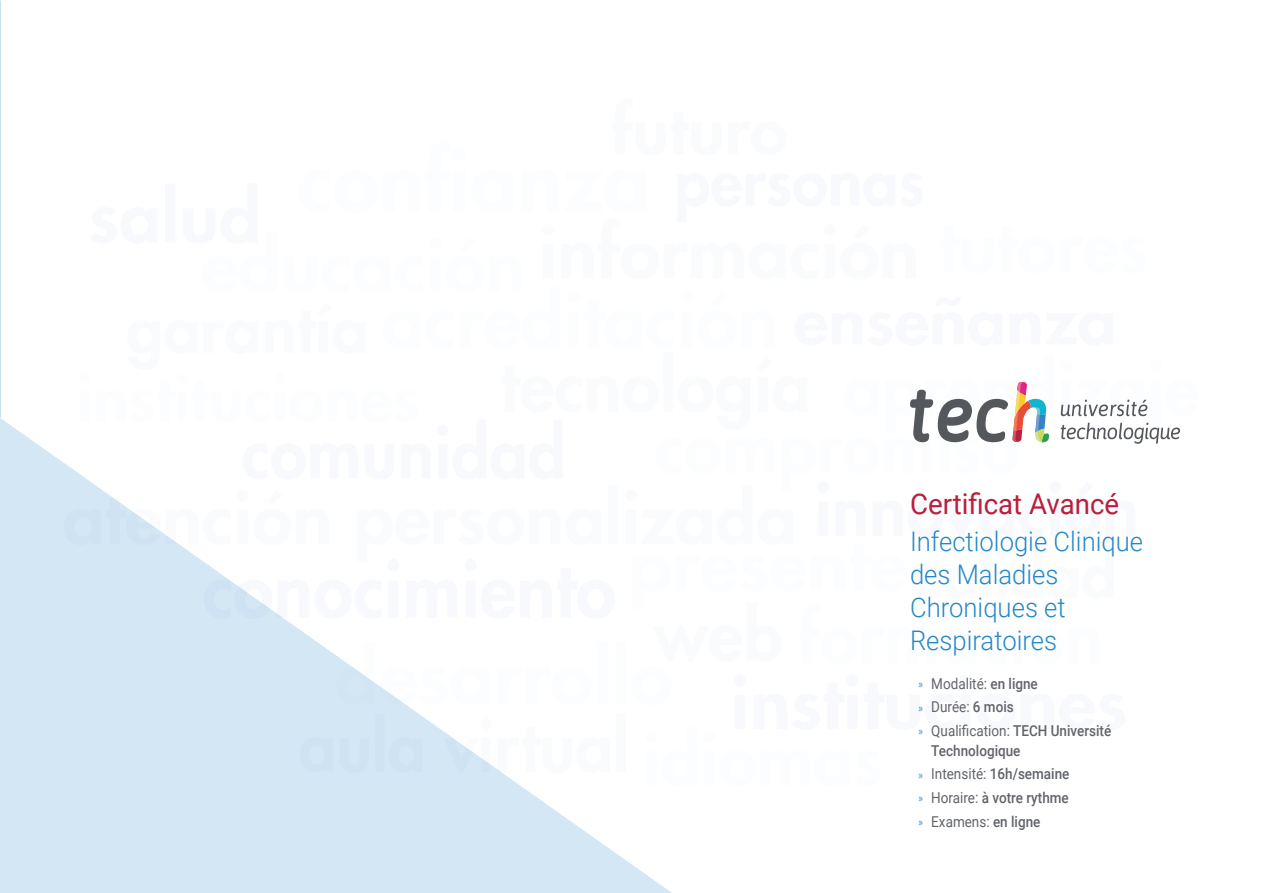
<style>
.page{position:relative;width:1263px;height:893px;background:#fff}
.page>*{position:absolute;margin:0;border:0;box-sizing:border-box;transform-origin:0 0}
.t1{font:28.5px "Roboto";color:#ba1e3c}
.t2{font:300 27px/33px "Roboto";color:#2488c9;scale:.95 1}
.t3{font:500 15px/23.7px "Roboto";color:#61646a;scale:.9 1}
.t4{font:15px/23.7px "Roboto";color:#61646a;scale:.9 1}
.s1{font-family:"Myriad Pro";font-size:12px;color:#2488c9}
.s2{font-weight:500}
.s3{font-family:"Myriad Pro";font-weight:400;font-size:12px;color:#2488c9}
.s4{font-weight:400}
</style>
<div class="page">
<svg style="left:0;top:418px;width:672px;height:475px;background:#d8e9f5"></svg>
<svg style="left:64px;top:382px;width:1117px;height:404px"></svg>
<h1 class="t1" style="left:910px;top:484px;width:211px">Certificat Avancé</h1>
<h2 class="t2" style="left:910px;top:524px;width:247px">Infectiologie Clinique des Maladies<br>Chroniques et<br>Respiratoires</h2>
<p class="t4" style="left:918px;top:671px;width:216px"><span class="s1">»</span> Modalité: <span class="s2">en ligne<br></span><span class="s1">»</span> Durée: <span class="s2">6 mois<br></span><span class="s1">»</span> Qualification: <span class="s2">TECH Université</span></p>
<p class="t3" style="left:918px;top:738px;width:169px;text-indent:13px">Technologique<br><span class="s3">»</span> <span class="s4">Intensité:</span> 16h/semaine <span class="s3">»</span> <span class="s4">Horaire:</span> à votre rythme <span class="s3">»</span> <span class="s4">Examens:</span> en ligne</p>
</div>
